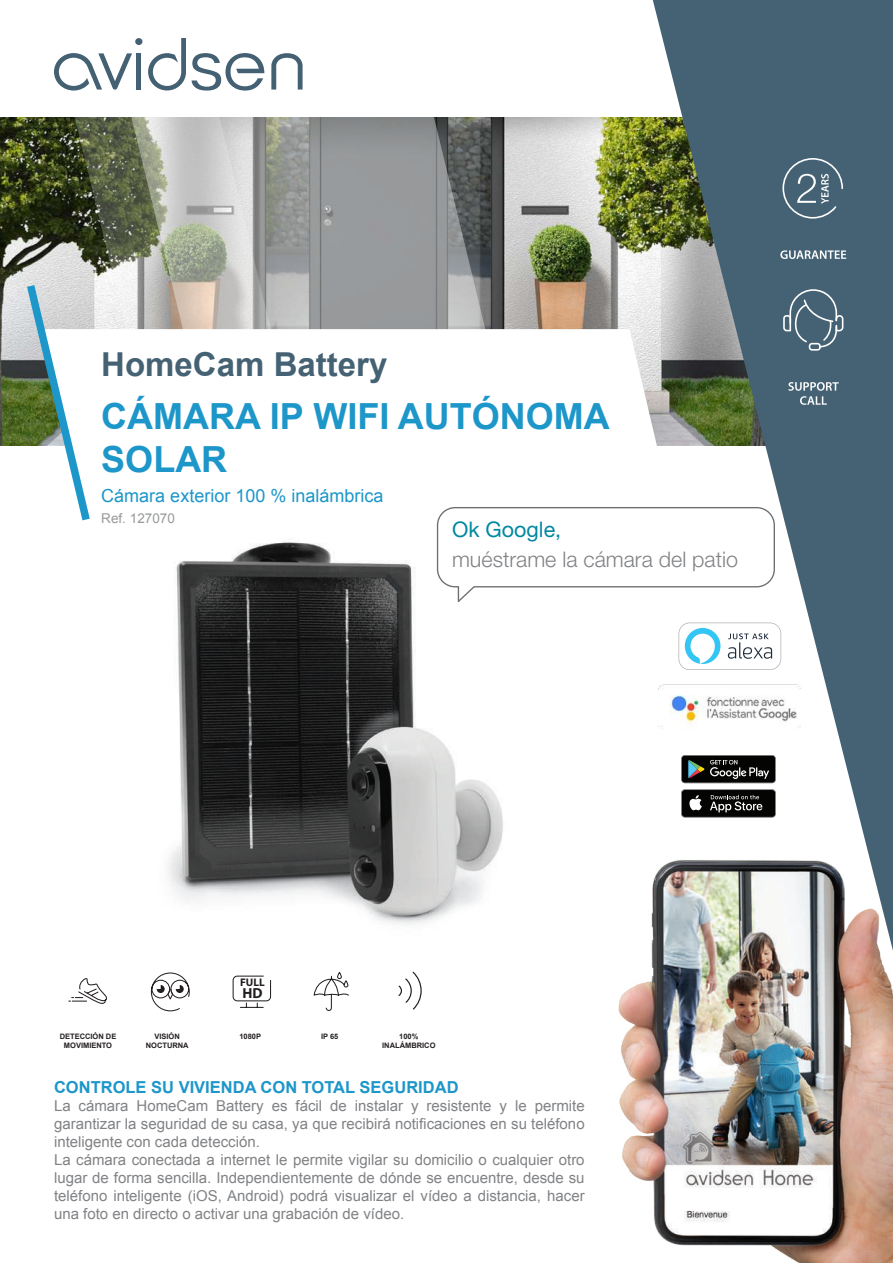
<style>
.page{position:relative;width:893px;height:1263px;background:#fff}
.page>*{position:absolute;margin:0;border:0;box-sizing:border-box;transform-origin:0 0}
.t1{font:700 36px/43.2px "Arial";color:#1d96c9}
.t2{font:700 33px "Arial";color:#456274}
.t3{font:300 21.45px "Helvetica Neue LT Std";color:#808285}
.t4{font:21.45px "Helvetica Neue LT Std";color:#0088a0}
.t5{font:18px "Arial";color:#1d96c9}
.t6{font:700 16.5px "Arial";color:#1d96c9}
.t7{font:15px/18px "Arial";color:#808285}
.t8{font:700 14.55px "Myriad Pro";color:#231f20}
.t9{font:13.5px "Arial";color:#97999c}
.t10{font:700 11.1px "Myriad Pro";color:#231f20}
.t11{font:600 7.95px/9px "Myriad Pro";color:#231f20;text-align:center}
.t12{font:700 7.5px/9px "Arial";color:#231f20;text-align:center}
</style>
<div class="page">
<img style="left:168px;top:542px;width:335px;height:430px">
<img style="left:0;top:118px;width:653px;height:328px">
<svg style="left:95px;top:329px;width:558px;height:117px"></svg>
<img style="left:618px;top:884px;width:275px;height:379px">
<svg style="left:288px;top:117px;width:214px;height:282px;fill:#989a9b"></svg>
<svg style="left:62px;top:69px;width:226px;height:330px"></svg>
<svg style="left:653px;top:0;width:240px;height:951px;fill:#456274"></svg>
<svg style="left:22px;top:277px;width:73px;height:244px"></svg>
<svg style="left:192px;top:53px;width:72px;height:38px"></svg>
<div style="left:136px;top:53px;width:5px;height:37px;background:#436173"></div>
<svg style="left:271px;top:53px;width:32px;height:37px"></svg>
<div style="left:135px;top:38px;width:7px;height:7px;background:#436173;border-radius:50%"></div>
<svg style="left:54px;top:53px;width:78px;height:38px"></svg>
<svg style="left:148px;top:38px;width:38px;height:52px"></svg>
<svg style="left:681px;top:755px;width:95px;height:28px;background:#2d2f2d"></svg>
<svg style="left:681px;top:789px;width:95px;height:28px;background:#2e2f2d"></svg>
<svg style="left:783px;top:289px;width:60px;height:62px;background:#5d7686"></svg>
<svg style="left:788px;top:382px;width:51px;height:23px"></svg>
<svg style="left:780px;top:250px;width:66px;height:9px"></svg>
<div style="left:782px;top:0;width:111px;height:219px;background:#456274"></div>
<svg style="left:436px;top:506px;width:340px;height:98px"></svg>
<svg style="left:678px;top:622px;width:103px;height:48px"></svg>
<img style="left:653px;top:673px;width:160px;height:68px">
<svg style="left:150px;top:972px;width:199px;height:40px"></svg>
<svg style="left:68px;top:978px;width:39px;height:26px"></svg>
<svg style="left:398px;top:972px;width:24px;height:38px"></svg>
<h2 class="t2" style="left:101px;top:343px;width:288px">HomeCam Battery</h2>
<h1 class="t1" style="left:101px;top:396px;width:510px">CÁMARA IP WIFI AUTÓNOMA<br>SOLAR</h1>
<p class="t5" style="left:101px;top:484px;width:284px">Cámara exterior 100 % inalámbrica</p>
<p class="t9" style="left:101px;top:510px;width:75px">Ref. 127070</p>
<h3 class="t4" style="left:452px;top:517px;width:111px">Ok Google,</h3>
<h3 class="t3" style="left:452px;top:546px;width:288px">muéstrame la cámara del patio</h3>
<p class="t10" style="left:240px;top:975px;width:26px">FULL</p>
<p class="t8" style="left:242px;top:983px;width:22px">HD</p>
<p class="t11" style="left:62px;top:1029px;width:53px">DÉTECTION DE</p>
<p class="t11" style="left:323px;top:1029px;width:18px">IP 66</p>
<p class="t11" style="left:64px;top:1038px;width:48px">MOUVEMENT</p>
<p class="t11" style="left:395px;top:1029px;width:32px">100%<br>SANS FIL</p>
<p class="t11" style="left:153px;top:1029px;width:37px">VISION DE</p>
<p class="t11" style="left:241px;top:1029px;width:23px">1080P</p>
<p class="t11" style="left:162px;top:1038px;width:18px">NUIT</p>
<p class="t12" style="left:60px;top:1032px;width:58px">DETECCIÓN DE<br>MOVIMIENTO</p>
<p class="t12" style="left:146px;top:1032px;width:44px">VISIÓN<br>NOCTURNA</p>
<p class="t12" style="left:239px;top:1032px;width:23px">1080P</p>
<p class="t12" style="left:321px;top:1032px;width:19px">IP 65</p>
<p class="t12" style="left:382px;top:1032px;width:55px">100%<br>INALÁMBRICO</p>
<p class="t6" style="left:54px;top:1076px;width:406px">CONTROLE SU VIVIENDA CON TOTAL SEGURIDAD</p>
<p class="t7" style="left:54px;top:1096px;width:532px">La cámara HomeCam Battery es fácil de instalar y resistente y le permite garantizar la seguridad de su casa, ya que recibirá notificaciones en su teléfono inteligente con cada detección.<br>La cámara conectada a internet le permite vigilar su domicilio o cualquier otro lugar de forma sencilla. Independientemente de dónde se encuentre, desde su teléfono inteligente (iOS, Android) podrá visualizar el vídeo a distancia, hacer una foto en directo o activar una grabación de vídeo.</p>
</div>
